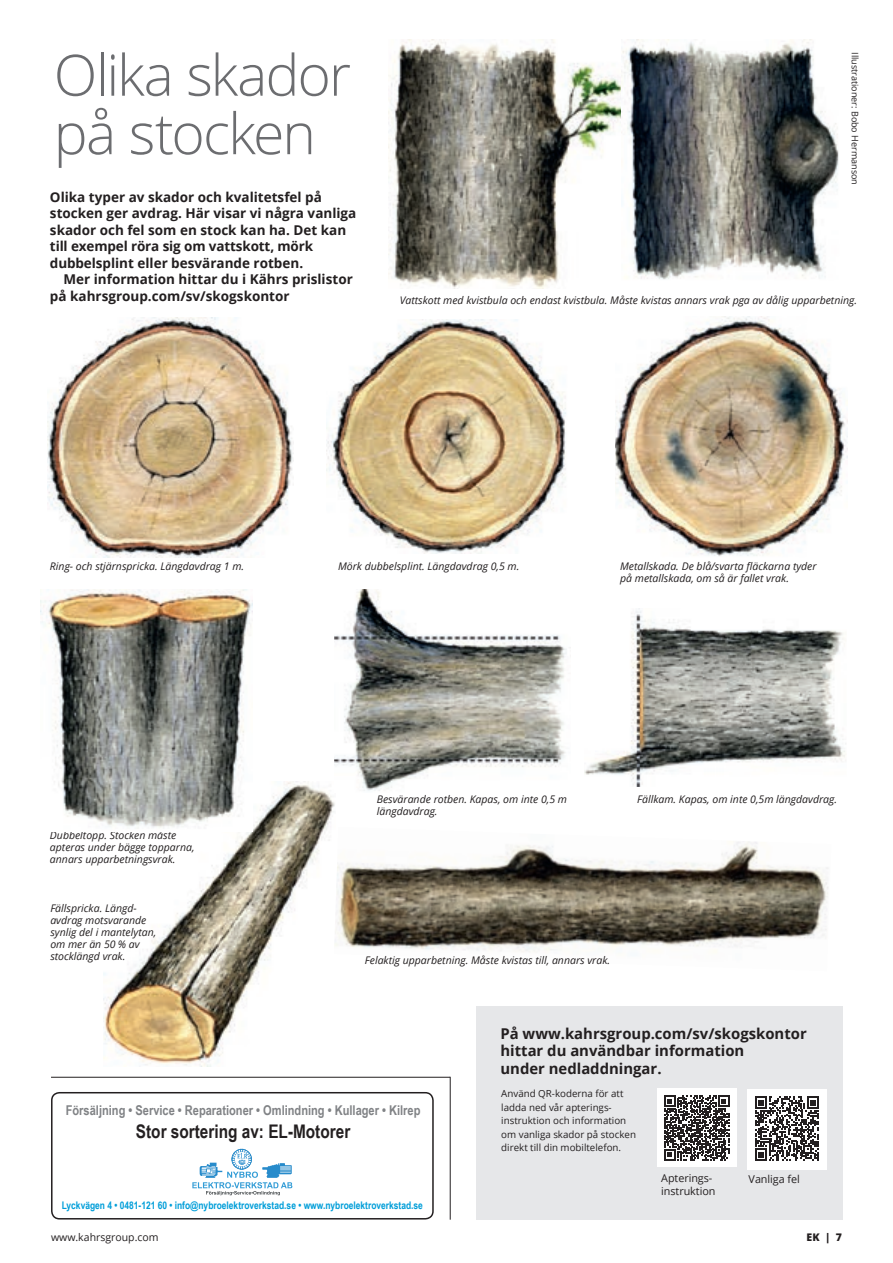
<style>
.page{position:relative;width:893px;height:1263px;background:#fff}
.page>*{position:absolute;margin:0;border:0;box-sizing:border-box;transform-origin:0 0}
.t1{font:300 57px/58.5px "Open Sans";letter-spacing:-.035em;color:#6c6d70}
.t2{font:700 18.75px "Arial Narrow";color:#231f20}
.t3{font:700 14.85px/17.5px "Open Sans";color:#231f20}
.t4{font:700 13.5px/16.5px "Open Sans";color:#231f20}
.t5{font:700 13.5px "Arial Narrow";color:#808285}
.t6{font:10.8px "Open Sans";letter-spacing:-.005em;color:#231f20}
.t7{font:italic 10.5px/12px "Open Sans";color:#231f20}
.t8{font:700 10.5px "Arial Narrow";color:#009ed9}
.t9{font:10.5px "Open Sans";color:#231f20}
.t10{font:800 10.5px "Open Sans";color:#231f20}
.t11{font:9.75px/13.5px "Open Sans";color:#231f20}
.t12{font:9px "Open Sans";color:#231f20}
</style>
<div class="page">
<div style="left:476px;top:1006px;width:367px;height:214px;background:#e6e7e9"></div>
<img style="left:388px;top:39px;width:234px;height:250px">
<img style="left:622px;top:39px;width:217px;height:241px">
<img style="left:615px;top:317px;width:232px;height:239px">
<img style="left:585px;top:611px;width:261px;height:175px">
<img style="left:48px;top:318px;width:245px;height:239px">
<img style="left:103px;top:781px;width:232px;height:286px">
<img style="left:327px;top:320px;width:239px;height:234px">
<img style="left:334px;top:589px;width:237px;height:203px">
<img style="left:334px;top:827px;width:494px;height:144px">
<div style="left:747px;top:1089px;width:80px;height:81px;background:#fff"></div>
<svg style="left:755px;top:1096px;width:64px;height:64px"></svg>
<div style="left:657px;top:1088px;width:79px;height:79px;background:#fff"></div>
<svg style="left:664px;top:1095px;width:65px;height:65px"></svg>
<hr style="left:51px;top:1077px;width:399px;height:1px;background:#231f20">
<div style="left:51px;top:1092px;width:383px;height:127px;border:2px solid #231f20;border-radius:8px"></div>
<img style="left:206px;top:1191px;width:74px;height:4px">
<img style="left:192px;top:1148px;width:101px;height:41px">
<img style="left:199px;top:1163px;width:23px;height:15px">
<svg style="left:232px;top:1149px;width:20px;height:20px"></svg>
<img style="left:41px;top:589px;width:211px;height:242px">
<hr style="left:450px;top:1077px;width:1px;height:143px;background:#231f20">
<h1 class="t1" style="left:54px;top:44px;width:299px">Olika skador på stocken</h1>
<p class="t12" style="left:861px;top:52px;width:134px;rotate:90deg">Illustrationer: Bobo Hermanson</p>
<p class="t4" style="left:50px;top:188px;width:308px">Olika typer av skador och kvalitetsfel på stocken ger avdrag. Här visar vi några vanliga skador och fel som en stock kan ha. Det kan till exempel röra sig om vattskott, mörk dubbelsplint eller besvärande rotben.</p>
<p class="t4" style="left:50px;top:271px;width:304px;text-indent:14px">Mer information hittar du i Kährs prislistor på kahrsgroup.com/sv/skogskontor</p>
<p class="t7" style="left:400px;top:293px;width:459px">Vattskott med kvistbula och endast kvistbula. Måste kvistas annars vrak pga av dålig upparbetning.</p>
<p class="t7" style="left:50px;top:560px;width:196px">Ring- och stjärnspricka. Längdavdrag 1 m.</p>
<p class="t7" style="left:50px;top:829px;width:146px">Dubbeltopp. Stocken måste apteras under bägge topparna, annars upparbetningsvrak.</p>
<p class="t7" style="left:50px;top:902px;width:107px">Fällspricka. Längd&shy;avdrag motsvarande synlig del i mantelytan, om mer än 50 % av stocklängd vrak.</p>
<p class="t7" style="left:338px;top:560px;width:183px">Mörk dubbelsplint. Längdavdrag 0,5 m.</p>
<p class="t7" style="left:620px;top:560px;width:198px">Metallskada. De blå/svarta fläckarna tyder på metallskada, om så är fallet vrak.</p>
<p class="t7" style="left:377px;top:793px;width:192px">Besvärande rotben. Kapas, om inte 0,5 m längdavdrag.</p>
<p class="t7" style="left:637px;top:793px;width:201px">Fällkam. Kapas, om inte 0,5m längdavdrag.</p>
<p class="t7" style="left:365px;top:954px;width:247px">Felaktig upparbetning. Måste kvistas till, annars vrak.</p>
<p class="t5" style="left:66px;top:1100px;width:356px">Försäljning • Service • Reparationer • Omlindning • Kullager • Kilrep</p>
<h2 class="t2" style="left:136px;top:1117px;width:216px">Stor sortering av: EL-Motorer</h2>
<h3 class="t3" style="left:500px;top:1024px;width:308px">På www.kahrsgroup.com/sv/skogskontor hittar du användbar information<br>under nedladdningar.</h3>
<p class="t11" style="left:501px;top:1086px;width:136px">Använd QR-koderna för att ladda ned vår apterings&shy;instruktion och information om vanliga skador på stocken direkt till din mobiltelefon.</p>
<p class="t6" style="left:661px;top:1171px;width:52px">Apterings-</p>
<p class="t6" style="left:749px;top:1171px;width:53px">Vanliga fel</p>
<p class="t6" style="left:661px;top:1184px;width:56px">instruktion</p>
<p class="t8" style="left:62px;top:1197px;width:363px">Lyckvägen 4 • 0481-121 60 • info@nybroelektroverkstad.se • www.nybroelektroverkstad.se</p>
<p class="t9" style="left:51px;top:1230px;width:109px">www.kahrsgroup.com</p>
<p class="t10" style="left:807px;top:1229px;width:37px">EK | 7</p>
</div>
